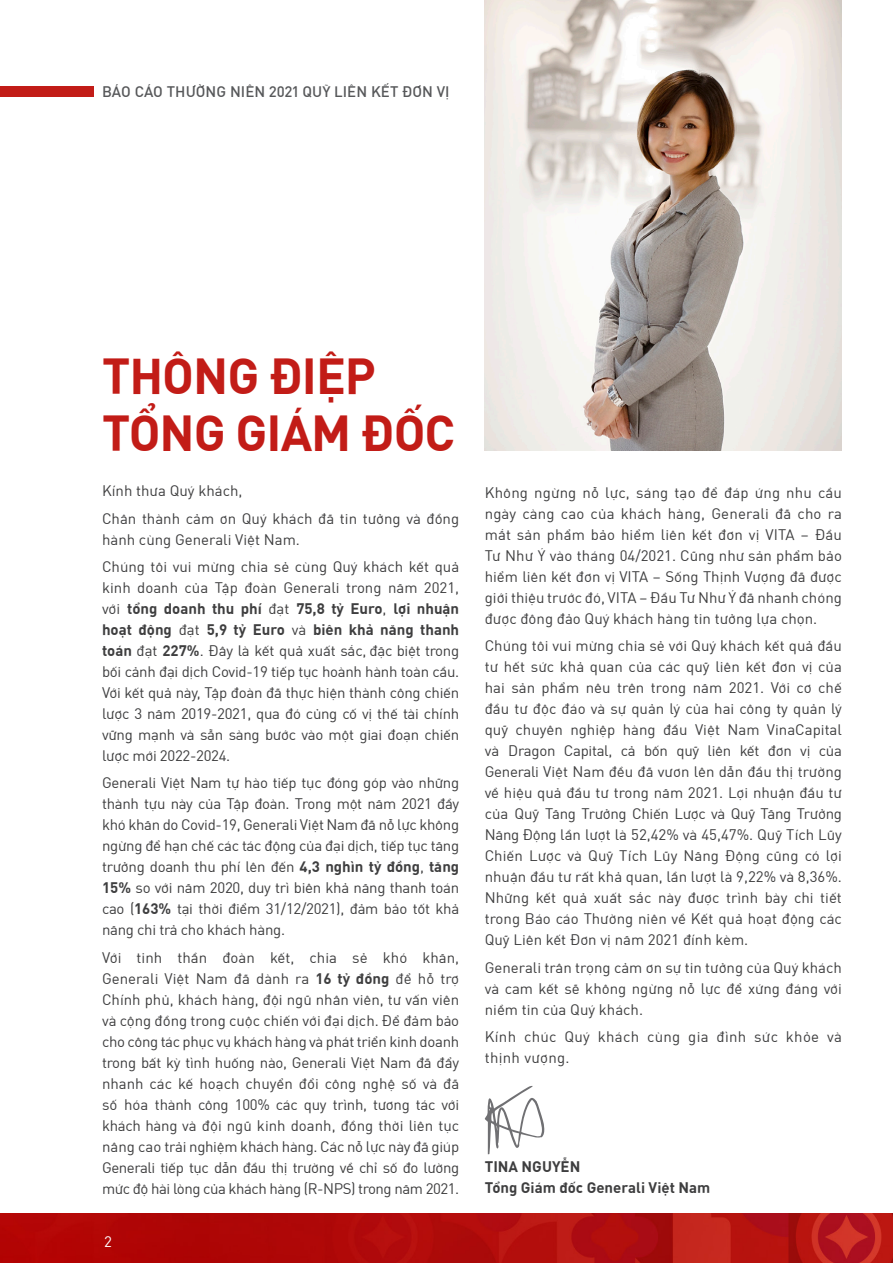
<style>
.page{position:relative;width:893px;height:1263px;background:#fff}
.page>*{position:absolute;margin:0;border:0;box-sizing:border-box;transform-origin:0 0}
.t1{font:700 49.5px/57px "Generali Display";letter-spacing:-.02em;color:#c21c17}
.t2{font:15px/21px "Generali Display";color:#3e3e3f;text-align:justify}
.t3{font:15px/21px "Generali Display";letter-spacing:.02em;color:#3e3e3f}
.t4{font:700 15px "Generali Display";color:#3e3e3f}
.t5{font:500 15px "Generali Display";letter-spacing:.005em;color:#57585a}
.t6{font:15px "Generali Display";color:#fff}
.s1{font-weight:700}
</style>
<div class="page">
<img style="left:0;top:1213px;width:893px;height:50px">
<div style="left:0;top:86px;width:94px;height:11px;background:#c21c17"></div>
<svg style="left:485px;top:1086px;width:60px;height:69px"></svg>
<img style="left:485px;top:0;width:357px;height:450px">
<p class="t5" style="left:102px;top:79px;width:349px">BÁO CÁO THƯỜNG NIÊN 2021 QUỸ LIÊN KẾT ĐƠN VỊ</p>
<p class="t1" style="left:102px;top:345px;width:355px">THÔNG ĐIỆP<br>TỔNG GIÁM ĐỐC</p>
<p class="t2" style="left:102px;top:479px;width:142px">Kính thưa Quý khách,</p>
<p class="t2" style="left:102px;top:507px;width:359px">Chân thành cảm ơn Quý khách đã tin tưởng và đồng hành cùng Generali Việt Nam.</p>
<p class="t2" style="left:102px;top:555px;width:359px">Chúng tôi vui mừng chia sẻ cùng Quý khách kết quả kinh doanh của Tập đoàn Generali trong năm 2021, với <span class="s1">tổng doanh thu phí</span> đạt <span class="s1">75,8 tỷ Euro</span>, <span class="s1">lợi nhuận hoạt động</span> đạt <span class="s1">5,9 tỷ Euro</span> và <span class="s1">biên khả năng thanh toán</span> đạt <span class="s1">227%</span>. Đây là kết quả xuất sắc, đặc biệt trong bối cảnh đại dịch Covid-19 tiếp tục hoành hành toàn cầu.<br>Với kết quả này, Tập đoàn đã thực hiện thành công chiến lược 3 năm 2019-2021, qua đó củng cố vị thế tài chính vững mạnh và sẵn sàng bước vào một giai đoạn chiến lược mới 2022-2024.</p>
<p class="t2" style="left:102px;top:771px;width:359px">Generali Việt Nam tự hào tiếp tục đóng góp vào những thành tựu này của Tập đoàn. Trong một năm 2021 đầy khó khăn do Covid-19, Generali Việt Nam đã nỗ lực không ngừng để hạn chế các tác động của đại dịch, tiếp tục tăng trưởng doanh thu phí lên đến <span class="s1">4,3 nghìn tỷ đồng</span>, <span class="s1">tăng 15%</span> so với năm 2020, duy trì biên khả năng thanh toán cao (<span class="s1">163%</span> tại thời điểm 31/12/2021), đảm bảo tốt khả năng chi trả cho khách hàng.</p>
<p class="t2" style="left:102px;top:946px;width:359px">Với tinh thần đoàn kết, chia sẻ khó khăn, Generali Việt Nam đã dành ra <span class="s1">16 tỷ đồng</span> để hỗ trợ Chính phủ, khách hàng, đội ngũ nhân viên, tư vấn viên và cộng đồng trong cuộc chiến với đại dịch. Để đảm bảo cho công tác phục vụ khách hàng và phát triển kinh doanh trong bất kỳ tình huống nào, Generali Việt Nam đã đẩy nhanh các kế hoạch chuyển đổi công nghệ số và đã số hóa thành công 100% các quy trình, tương tác với khách hàng và đội ngũ kinh doanh, đồng thời liên tục nâng cao trải nghiệm khách hàng. Các nỗ lực này đã giúp Generali tiếp tục dẫn đầu thị trường về chỉ số đo lường mức độ hài lòng của khách hàng (R-NPS) trong năm 2021.</p>
<p class="t6" style="left:104px;top:1230px;width:9px">2</p>
<p class="t2" style="left:485px;top:481px;width:359px">Không ngừng nỗ lực, sáng tạo để đáp ứng nhu cầu ngày càng cao của khách hàng, Generali đã cho ra mắt sản phẩm bảo hiểm liên kết đơn vị VITA – Đầu Tư Như Ý vào tháng 04/2021. Cũng như sản phẩm bảo hiểm liên kết đơn vị VITA – Sống Thịnh Vượng đã được giới thiệu trước đó, VITA – Đầu Tư Như Ý đã nhanh chóng được đông đảo Quý khách hàng tin tưởng lựa chọn.</p>
<p class="t2" style="left:485px;top:634px;width:359px">Chúng tôi vui mừng chia sẻ với Quý khách kết quả đầu tư hết sức khả quan của các quỹ liên kết đơn vị của hai sản phẩm nêu trên trong năm 2021. Với cơ chế đầu tư độc đáo và sự quản lý của hai công ty quản lý quỹ chuyên nghiệp hàng đầu Việt Nam VinaCapital và Dragon Capital, cả bốn quỹ liên kết đơn vị của Generali Việt Nam đều đã vươn lên dẫn đầu thị trường về hiệu quả đầu tư trong năm 2021. Lợi nhuận đầu tư của Quỹ Tăng Trưởng Chiến Lược và Quỹ Tăng Trưởng Năng Động lần lượt là 52,42% và 45,47%. Quỹ Tích Lũy Chiến Lược và Quỹ Tích Lũy Năng Động cũng có lợi nhuận đầu tư rất khả quan, lần lượt là 9,22% và 8,36%.<br>Những kết quả xuất sắc này được trình bày chi tiết trong Báo cáo Thường niên về Kết quả hoạt động các Quỹ Liên kết Đơn vị năm 2021 đính kèm.</p>
<p class="t2" style="left:485px;top:956px;width:359px">Generali trân trọng cảm ơn sự tin tưởng của Quý khách và cam kết sẽ không ngừng nỗ lực để xứng đáng với niềm tin của Quý khách.</p>
<p class="t3" style="left:485px;top:1025px;width:359px">Kính chúc Quý khách cùng gia đình sức khỏe và thịnh vượng.</p>
<p class="t4" style="left:485px;top:1155px;width:97px">TINA NGUYỄN</p>
<p class="t4" style="left:485px;top:1176px;width:227px">Tổng Giám đốc Generali Việt Nam</p>
</div>
